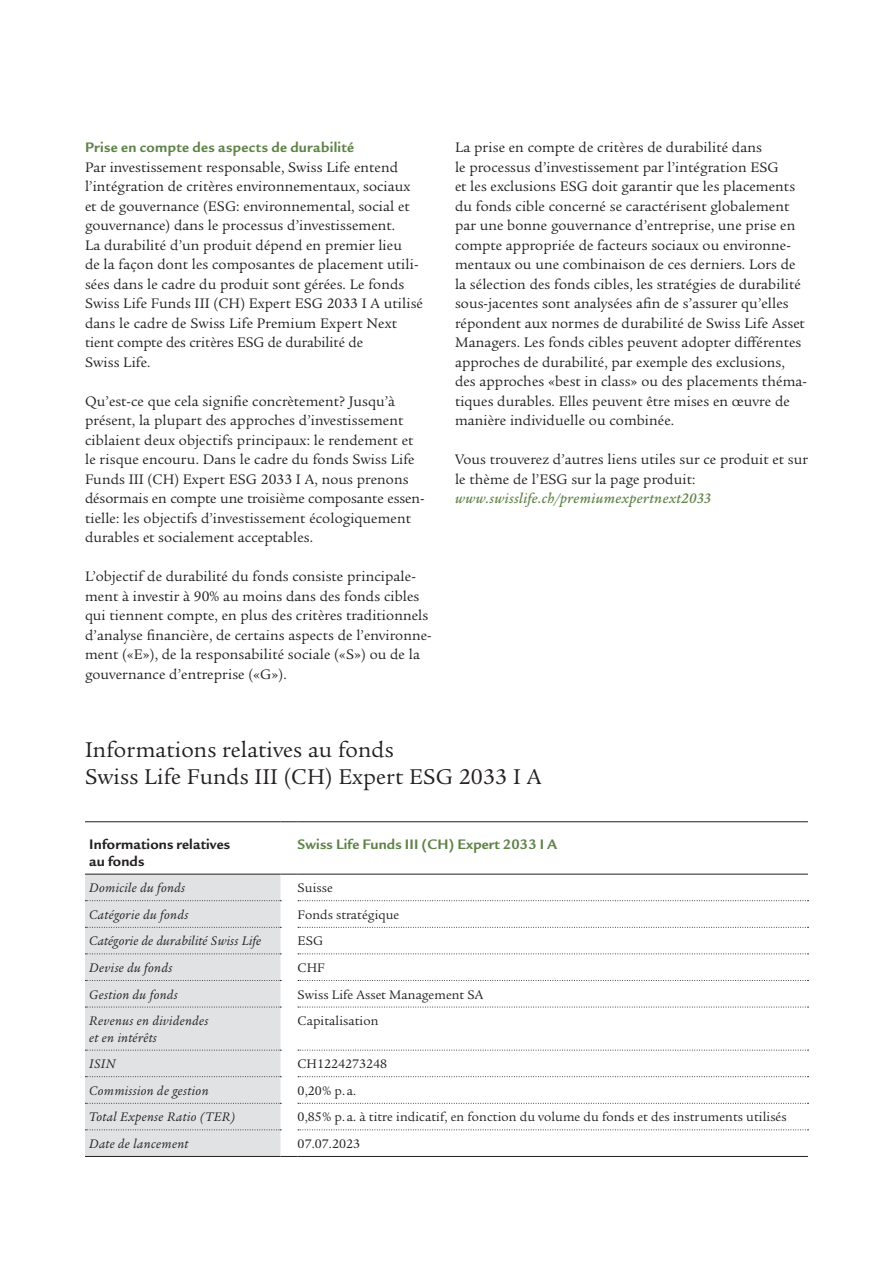
<style>
.page{position:relative;width:893px;height:1263px;background:#fff}
.page>*{position:absolute;margin:0;border:0;box-sizing:border-box;transform-origin:0 0}
.Book_14_16pt_K{font:23.25px/27px "Legacy Serif ITC Pro";letter-spacing:.005em;color:#231f20}
.Book_10_13pt_K{font:15px/19.5px "Legacy Serif ITC Pro";letter-spacing:.005em;color:#231f20}
.Book_10_13pt_K-2{font:italic 500 15px "Legacy Serif ITC Pro";letter-spacing:.025em;color:#5e8346}
.Book_10_13pt_K-3{font:700 15px "Legacy Sans ITC Pro";letter-spacing:.02em;color:#5e8346}
.Performance_bold_lin{font:700 15px "Legacy Sans ITC Pro";letter-spacing:.01em;color:#5e8346}
.Performance_bold_lin-2{font:700 15px/16.5px "Legacy Sans ITC Pro";letter-spacing:.01em;color:#231f20}
.Performance_bold_lin-3{font:italic 13.5px/16.5px "Legacy Serif ITC Pro";letter-spacing:.025em;color:#231f20}
.Performance_bold_lin-4{font:13.5px "Legacy Serif ITC Pro";letter-spacing:.005em;color:#231f20}
</style>
<div class="page">
<svg style="left:85px;top:821px;width:723px;height:336px"></svg>
<hr style="left:298px;top:821px;width:510px;height:1px;background:#231f20">
<p class="Book_10_13pt_K-3" style="left:85px;top:139px;width:270px">Prise en compte des aspects de durabilité</p>
<p class="Book_10_13pt_K" style="left:85px;top:157px;width:339px">Par investissement responsable, Swiss Life entend l’intégration de critères environnementaux, sociaux et de gouvernance (ESG: environnemental, social et gouvernance) dans le processus d’investissement.<br>La durabilité d’un produit dépend en premier lieu<br>de la façon dont les composantes de placement utili&shy;sées dans le cadre du produit sont gérées. Le fonds Swiss Life Funds III (CH) Expert ESG 2033 I A utilisé dans le cadre de Swiss Life Premium Expert Next tient compte des critères ESG de durabilité de<br>Swiss Life.</p>
<p class="Book_10_13pt_K" style="left:85px;top:391px;width:341px">Qu’est-ce que cela signifie concrètement? Jusqu’à présent, la plupart des approches d’investissement ciblaient deux objectifs principaux: le rendement et le risque encouru. Dans le cadre du fonds Swiss Life Funds III (CH) Expert ESG 2033 I A, nous prenons désormais en compte une troisième composante essen&shy;tielle: les objectifs d’investissement écologiquement durables et socialement acceptables.</p>
<p class="Book_10_13pt_K" style="left:85px;top:567px;width:348px">L’objectif de durabilité du fonds consiste principale&shy;ment à investir à 90% au moins dans des fonds cibles qui tiennent compte, en plus des critères traditionnels d’analyse financière, de certains aspects de l’environne&shy;ment («E»), de la responsabilité sociale («S») ou de la gouvernance d’entreprise («G»).</p>
<p class="Book_10_13pt_K" style="left:455px;top:138px;width:353px">La prise en compte de critères de durabilité dans<br>le processus d’investissement par l’intégration ESG<br>et les exclusions ESG doit garantir que les placements du fonds cible concerné se caractérisent globalement par une bonne gouvernance d’entreprise, une prise en compte appropriée de facteurs sociaux ou environne&shy;mentaux ou une combinaison de ces derniers. Lors de la sélection des fonds cibles, les stratégies de durabilité sous-jacentes sont analysées afin de s’assurer qu’elles répondent aux normes de durabilité de Swiss Life Asset Managers. Les fonds cibles peuvent adopter différentes approches de durabilité, par exemple des exclusions, des approches «best in class» ou des placements théma&shy;tiques durables. Elles peuvent être mises en œuvre de manière individuelle ou combinée.</p>
<p class="Book_10_13pt_K" style="left:455px;top:450px;width:354px">Vous trouverez d’autres liens utiles sur ce produit et sur le thème de l’ESG sur la page produit:</p>
<p class="Book_10_13pt_K-2" style="left:455px;top:489px;width:258px">www.swisslife.ch/premiumexpertnext2033</p>
<p class="Book_14_16pt_K" style="left:85px;top:736px;width:458px">Informations relatives au fonds<br>Swiss Life Funds III (CH) Expert ESG 2033 I A</p>
<p class="Performance_bold_lin-2" style="left:89px;top:836px;width:142px">Informations relatives au fonds</p>
<p class="Performance_bold_lin" style="left:298px;top:835px;width:261px">Swiss Life Funds III (CH) Expert 2033 I A</p>
<p class="Performance_bold_lin-3" style="left:89px;top:879px;width:98px">Domicile du fonds</p>
<p class="Performance_bold_lin-4" style="left:298px;top:880px;width:37px">Suisse</p>
<p class="Performance_bold_lin-3" style="left:89px;top:906px;width:101px">Catégorie du fonds</p>
<p class="Performance_bold_lin-4" style="left:298px;top:906px;width:103px">Fonds stratégique</p>
<p class="Performance_bold_lin-3" style="left:89px;top:932px;width:174px">Catégorie de durabilité Swiss Life</p>
<p class="Performance_bold_lin-4" style="left:298px;top:933px;width:27px">ESG</p>
<p class="Performance_bold_lin-3" style="left:89px;top:959px;width:85px">Devise du fonds</p>
<p class="Performance_bold_lin-4" style="left:298px;top:959px;width:29px">CHF</p>
<p class="Performance_bold_lin-3" style="left:89px;top:986px;width:90px">Gestion du fonds</p>
<p class="Performance_bold_lin-4" style="left:298px;top:986px;width:187px">Swiss Life Asset Management SA</p>
<p class="Performance_bold_lin-3" style="left:89px;top:1012px;width:121px">Revenus en dividendes et en intérêts</p>
<p class="Performance_bold_lin-4" style="left:298px;top:1013px;width:82px">Capitalisation</p>
<p class="Performance_bold_lin-3" style="left:89px;top:1055px;width:28px">ISIN</p>
<p class="Performance_bold_lin-4" style="left:298px;top:1056px;width:91px">CH1224273248</p>
<p class="Performance_bold_lin-3" style="left:89px;top:1082px;width:121px">Commission de gestion</p>
<p class="Performance_bold_lin-4" style="left:298px;top:1082px;width:60px">0,20% p. a.</p>
<p class="Performance_bold_lin-3" style="left:89px;top:1108px;width:148px">Total Expense Ratio (TER)</p>
<p class="Performance_bold_lin-4" style="left:298px;top:1109px;width:490px">0,85% p. a. à titre indicatif, en fonction du volume du fonds et des instruments utilisés</p>
<p class="Performance_bold_lin-3" style="left:89px;top:1135px;width:101px">Date de lancement</p>
<p class="Performance_bold_lin-4" style="left:298px;top:1135px;width:64px">07.07.2023</p>
</div>
